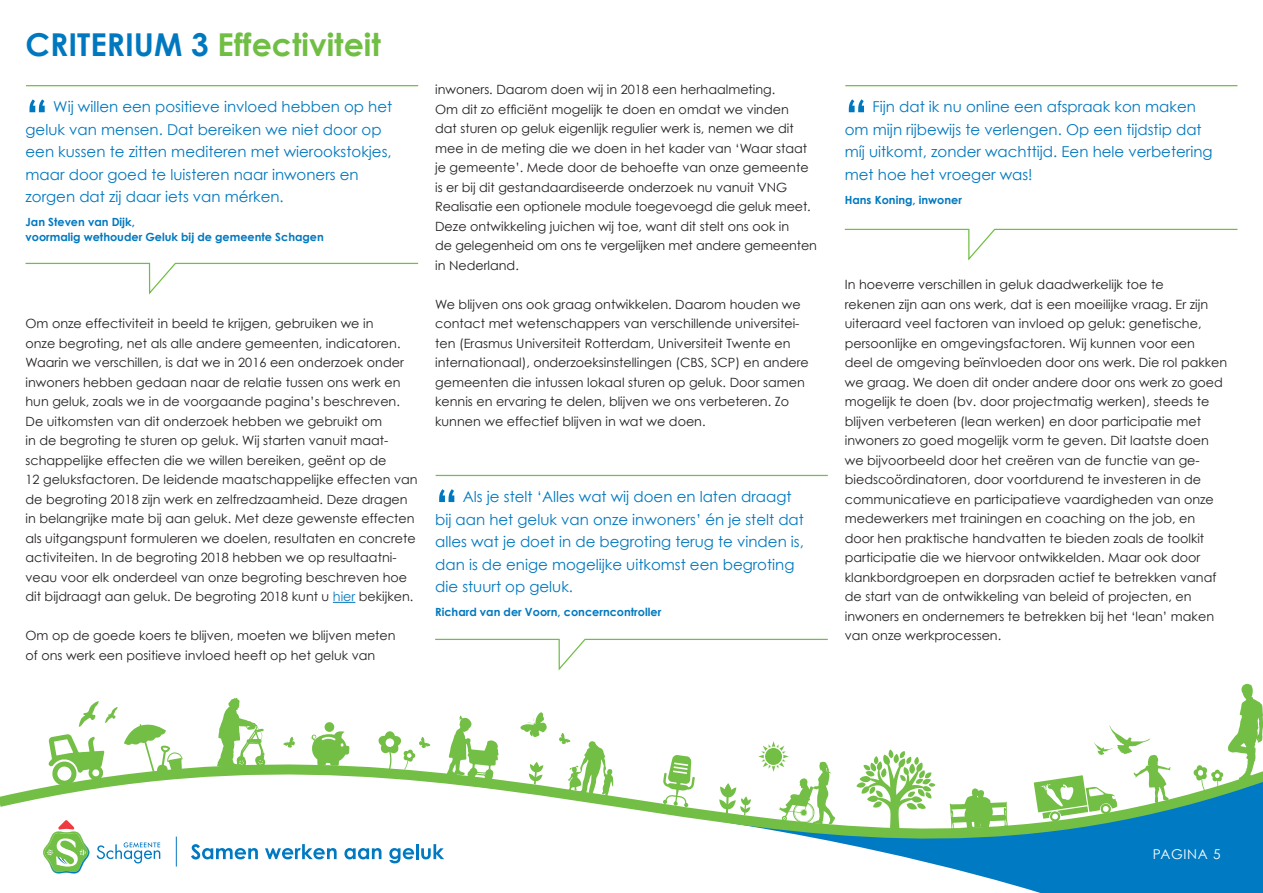
<style>
.page{position:relative;width:1263px;height:893px;background:#fff}
.page>*{position:absolute;margin:0;border:0;box-sizing:border-box;transform-origin:0 0}
.t1{font:700 31.5px "Century Gothic";color:#70be44}
.t2{font:15px/22.5px "Century Gothic";color:#0078bf}
.t3{font:13.5px "Century Gothic";letter-spacing:.05em;color:#fff}
.Bodycopy{font:12.75px/19.5px "Century Gothic";color:#231f20}
.t4{font:700 11.25px/15px "Century Gothic";color:#0078bf}
.s1{color:#0078bf}
</style>
<div class="page">
<svg style="left:0;top:683px;width:1263px;height:210px"></svg>
<svg style="left:1034px;top:725px;width:136px;height:97px"></svg>
<svg style="left:310px;top:722px;width:39px;height:44px"></svg>
<svg style="left:559px;top:733px;width:54px;height:64px"></svg>
<svg style="left:124px;top:722px;width:59px;height:55px"></svg>
<svg style="left:49px;top:734px;width:55px;height:53px"></svg>
<svg style="left:719px;top:783px;width:32px;height:32px"></svg>
<svg style="left:529px;top:762px;width:14px;height:22px"></svg>
<svg style="left:447px;top:716px;width:52px;height:65px"></svg>
<svg style="left:1193px;top:684px;width:70px;height:107px"></svg>
<svg style="left:663px;top:755px;width:32px;height:52px"></svg>
<svg style="left:191px;top:844px;width:67px;height:15px"></svg>
<svg style="left:265px;top:844px;width:72px;height:15px"></svg>
<svg style="left:344px;top:848px;width:37px;height:11px"></svg>
<svg style="left:389px;top:848px;width:25px;height:15px"></svg>
<hr style="left:416px;top:844px;width:3px;height:15px;background:#0079c2">
<svg style="left:421px;top:844px;width:23px;height:15px"></svg>
<svg style="left:176px;top:837px;width:1px;height:29px"></svg>
<svg style="left:97px;top:842px;width:63px;height:21px"></svg>
<svg style="left:43px;top:820px;width:46px;height:53px"></svg>
<svg style="left:333px;top:602px;width:22px;height:1px"></svg>
<svg style="left:439px;top:489px;width:15px;height:13px"></svg>
<svg style="left:849px;top:99px;width:15px;height:13px"></svg>
<svg style="left:29px;top:99px;width:16px;height:13px"></svg>
<svg style="left:435px;top:638px;width:393px;height:33px"></svg>
<svg style="left:844px;top:228px;width:394px;height:33px"></svg>
<svg style="left:25px;top:262px;width:394px;height:33px"></svg>
<hr style="left:436px;top:475px;width:392px;height:1px;background:#70be44">
<hr style="left:26px;top:85px;width:392px;height:1px;background:#70be44">
<hr style="left:845px;top:85px;width:392px;height:1px;background:#70be44">
<p class="t1" style="left:26px;top:24px;width:357px"><span class="s1">CRITERIUM 3</span> Effectiviteit</p>
<p class="t2" style="left:26px;top:95px;width:368px;text-indent:28px">Wij willen een positieve invloed hebben op het geluk van mensen. Dat bereiken we niet door op een kussen te zitten mediteren met wierookstokjes, maar door goed te luisteren naar inwoners en zorgen dat zij daar iets van mérken.</p>
<p class="t4" style="left:26px;top:214px;width:300px">Jan Steven van Dijk,<br>voormalig wethouder Geluk bij de gemeente Schagen</p>
<p class="Bodycopy" style="left:26px;top:314px;width:394px">Om onze effectiviteit in beeld te krijgen, gebruiken we in<br>onze begroting, net als alle andere gemeenten, indicatoren.<br>Waarin we verschillen, is dat we in 2016 een onderzoek onder inwoners hebben gedaan naar de relatie tussen ons werk en hun geluk, zoals we in de voorgaande pagina’s beschreven.<br>De uitkomsten van dit onderzoek hebben we gebruikt om<br>in de begroting te sturen op geluk. Wij starten vanuit maat&shy;schappelijke effecten die we willen bereiken, geënt op de<br>12 geluksfactoren. De leidende maatschappelijke effecten van de begroting 2018 zijn werk en zelfredzaamheid. Deze dragen in belangrijke mate bij aan geluk. Met deze gewenste effecten als uitgangspunt formuleren we doelen, resultaten en concrete activiteiten. In de begroting 2018 hebben we op resultaatni&shy;veau voor elk onderdeel van onze begroting beschreven hoe dit bijdraagt aan geluk. De begroting 2018 kunt u <span class="s1">hier</span> bekijken.</p>
<p class="Bodycopy" style="left:26px;top:626px;width:372px">Om op de goede koers te blijven, moeten we blijven meten of ons werk een positieve invloed heeft op het geluk van</p>
<p class="Bodycopy" style="left:435px;top:80px;width:383px">inwoners. Daarom doen wij in 2018 een herhaalmeting.<br>Om dit zo efficiënt mogelijk te doen en omdat we vinden<br>dat sturen op geluk eigenlijk regulier werk is, nemen we dit mee in de meting die we doen in het kader van ‘Waar staat je gemeente’. Mede door de behoefte van onze gemeente is er bij dit gestandaardiseerde onderzoek nu vanuit VNG Realisatie een optionele module toegevoegd die geluk meet.<br>Deze ontwikkeling juichen wij toe, want dit stelt ons ook in<br>de gelegenheid om ons te vergelijken met andere gemeenten in Nederland.</p>
<p class="Bodycopy" style="left:435px;top:294px;width:375px">We blijven ons ook graag ontwikkelen. Daarom houden we contact met wetenschappers van verschillende universitei&shy;ten (Erasmus Universiteit Rotterdam, Universiteit Twente en internationaal), onderzoeksinstellingen (CBS, SCP) en andere gemeenten die intussen lokaal sturen op geluk. Door samen kennis en ervaring te delen, blijven we ons verbeteren. Zo kunnen we effectief blijven in wat we doen.</p>
<p class="t2" style="left:435px;top:485px;width:370px;text-indent:28px">Als je stelt ‘Alles wat wij doen en laten draagt bij aan het geluk van onze inwoners’ én je stelt dat alles wat je doet in de begroting terug te vinden is, dan is de enige mogelijke uitkomst een begroting die stuurt op geluk.</p>
<p class="t4" style="left:435px;top:604px;width:228px">Richard van der Voorn, concerncontroller</p>
<p class="t2" style="left:845px;top:95px;width:369px;text-indent:28px">Fijn dat ik nu online een afspraak kon maken om mijn rijbewijs te verlengen. Op een tijdstip dat míj uitkomt, zonder wachttijd. Een hele verbetering met hoe het vroeger was!</p>
<p class="t4" style="left:845px;top:192px;width:119px">Hans Koning, inwoner</p>
<p class="Bodycopy" style="left:845px;top:275px;width:384px">In hoeverre verschillen in geluk daadwerkelijk toe te<br>rekenen zijn aan ons werk, dat is een moeilijke vraag. Er zijn uiteraard veel factoren van invloed op geluk: genetische, persoonlijke en omgevingsfactoren. Wij kunnen voor een<br>deel de omgeving beïnvloeden door ons werk. Die rol pakken we graag. We doen dit onder andere door ons werk zo goed mogelijk te doen (bv. door projectmatig werken), steeds te blijven verbeteren (lean werken) en door participatie met inwoners zo goed mogelijk vorm te geven. Dit laatste doen we bijvoorbeeld door het creëren van de functie van ge&shy;biedscoördinatoren, door voortdurend te investeren in de communicatieve en participatieve vaardigheden van onze medewerkers met trainingen en coaching on the job, en door hen praktische handvatten te bieden zoals de toolkit participatie die we hiervoor ontwikkelden. Maar ook door klankbordgroepen en dorpsraden actief te betrekken vanaf de start van de ontwikkeling van beleid of projecten, en inwoners en ondernemers te betrekken bij het ‘lean’ maken van onze werkprocessen.</p>
<p class="t3" style="left:1153px;top:846px;width:69px">PAGINA 5</p>
</div>
